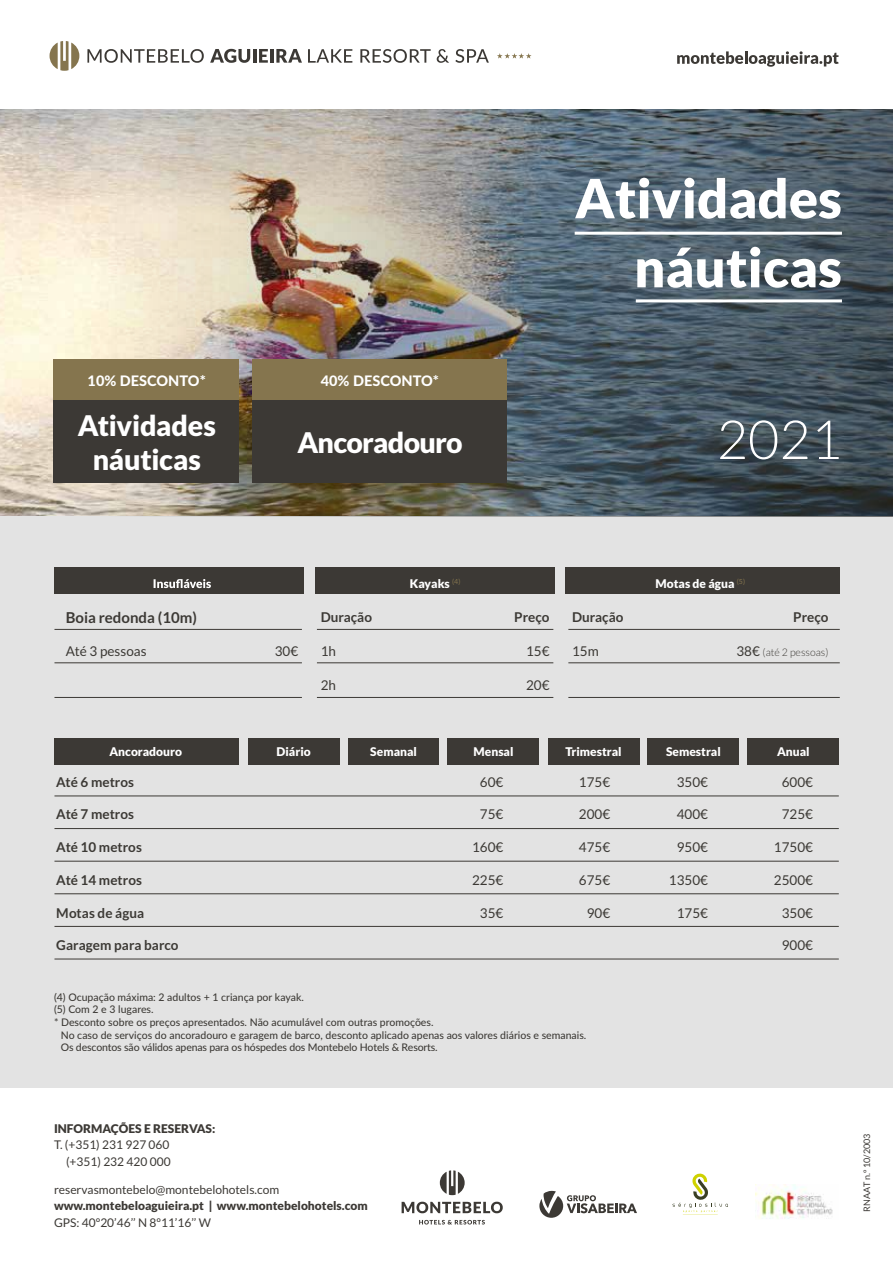
<style>
.page{position:relative;width:893px;height:1263px;background:#fff}
.page>*{position:absolute;margin:0;border:0;box-sizing:border-box;transform-origin:0 0}
.t1{font:900 54px/69px "Lato";color:#fff;text-align:right}
.t2{font:300 54px "Lato";color:#fff}
.t3{font:900 28.5px/33.8px "Lato";letter-spacing:-.015em;color:#fff;text-align:center}
.t4{font:700 15px "Lato";color:#3c3935}
.t5{font:800 14.55px "Lato";color:#fff}
.t6{font:13.5px "Lato";color:#3c3935}
.t7{font:700 13.5px "Lato";color:#3c3935}
.t8{font:12px/16.5px "Lato";color:#3c3935;text-align:right}
.t9{font:900 12px "Lato";color:#fff}
.t10{font:900 12px "Lato";color:#3c3935}
.t11{font:500 10.5px "Lato";color:#3c3935}
.t12{font:300 10.5px "Lato";color:#3c3935}
.t13{font:9px "Lato";color:#3c3935}
.t14{font:7.05px "Lato";color:#85754e}
.s1{font-weight:400;font-size:13.5px}
</style>
<div class="page">
<div style="left:0;top:516px;width:893px;height:571px;background:#e3e3e3"></div>
<img style="left:0;top:109px;width:893px;height:407px">
<div style="left:54px;top:567px;width:250px;height:27px;background:#3c3935"></div>
<div style="left:315px;top:567px;width:240px;height:27px;background:#3c3935"></div>
<div style="left:565px;top:567px;width:275px;height:27px;background:#3c3935"></div>
<div style="left:253px;top:399px;width:254px;height:84px;background:#3c3935"></div>
<div style="left:253px;top:359px;width:254px;height:40px;background:#85754e"></div>
<div style="left:54px;top:399px;width:185px;height:84px;background:#3c3935"></div>
<div style="left:54px;top:359px;width:185px;height:40px;background:#85754e"></div>
<hr style="left:575px;top:232px;width:267px;height:3px;background:#fff">
<hr style="left:636px;top:299px;width:206px;height:3px;background:#fff">
<hr style="left:568px;top:629px;width:272px;height:1px;background:#3c3935">
<hr style="left:317px;top:629px;width:236px;height:1px;background:#3c3935">
<hr style="left:54px;top:629px;width:248px;height:1px;background:#3c3935">
<hr style="left:568px;top:662px;width:272px;height:1px;background:#3c3935">
<hr style="left:317px;top:662px;width:236px;height:1px;background:#3c3935">
<hr style="left:54px;top:662px;width:248px;height:1px;background:#3c3935">
<hr style="left:568px;top:697px;width:272px;height:1px;background:#3c3935">
<hr style="left:317px;top:697px;width:236px;height:1px;background:#3c3935">
<hr style="left:54px;top:697px;width:248px;height:1px;background:#3c3935">
<hr style="left:54px;top:861px;width:785px;height:1px;background:#3c3935">
<hr style="left:54px;top:893px;width:785px;height:1px;background:#3c3935">
<hr style="left:54px;top:926px;width:785px;height:1px;background:#3c3935">
<hr style="left:54px;top:959px;width:785px;height:1px;background:#3c3935">
<hr style="left:54px;top:795px;width:785px;height:1px;background:#3c3935">
<hr style="left:54px;top:828px;width:785px;height:1px;background:#3c3935">
<div style="left:54px;top:738px;width:185px;height:27px;background:#3c3935"></div>
<div style="left:248px;top:738px;width:91px;height:27px;background:#3c3935"></div>
<div style="left:348px;top:738px;width:91px;height:27px;background:#3c3935"></div>
<div style="left:448px;top:738px;width:91px;height:27px;background:#3c3935"></div>
<div style="left:548px;top:738px;width:91px;height:27px;background:#3c3935"></div>
<div style="left:648px;top:738px;width:91px;height:27px;background:#3c3935"></div>
<div style="left:748px;top:738px;width:91px;height:27px;background:#3c3935"></div>
<svg style="left:154px;top:579px;width:57px;height:9px"></svg>
<svg style="left:677px;top:51px;width:162px;height:16px"></svg>
<svg style="left:210px;top:49px;width:40px;height:14px"></svg>
<svg style="left:276px;top:49px;width:26px;height:14px"></svg>
<svg style="left:87px;top:49px;width:117px;height:14px"></svg>
<svg style="left:437px;top:49px;width:12px;height:14px"></svg>
<svg style="left:455px;top:49px;width:34px;height:14px"></svg>
<svg style="left:50px;top:41px;width:29px;height:30px"></svg>
<hr style="left:253px;top:49px;width:3px;height:14px;background:#3c3935">
<svg style="left:259px;top:49px;width:9px;height:14px"></svg>
<hr style="left:270px;top:49px;width:3px;height:14px;background:#3c3935">
<svg style="left:308px;top:49px;width:44px;height:14px"></svg>
<svg style="left:360px;top:49px;width:71px;height:14px"></svg>
<svg style="left:497px;top:53px;width:35px;height:6px"></svg>
<svg style="left:402px;top:1202px;width:101px;height:11px"></svg>
<svg style="left:419px;top:1220px;width:66px;height:4px"></svg>
<svg style="left:440px;top:1170px;width:25px;height:25px"></svg>
<svg style="left:539px;top:1191px;width:98px;height:27px"></svg>
<img style="left:756px;top:1184px;width:77px;height:35px">
<svg style="left:672px;top:1173px;width:56px;height:42px"></svg>
<h3 class="t5" style="left:88px;top:370px;width:120px">10% DESCONTO*</h3>
<h2 class="t3" style="left:78px;top:408px;width:140px">Atividades náuticas</h2>
<h3 class="t5" style="left:321px;top:370px;width:120px">40% DESCONTO*</h3>
<h2 class="t3" style="left:297px;top:425px;width:167px">Ancoradouro</h2>
<h1 class="t1" style="left:575px;top:163px;width:268px">Atividades náuticas</h1>
<h1 class="t2" style="left:717px;top:411px;width:127px">2021</h1>
<p class="t14" style="left:452px;top:577px;width:10px">(4)</p>
<p class="t14" style="left:737px;top:577px;width:10px">(5)</p>
<p class="t9" style="left:410px;top:577px;width:42px">Kayaks</p>
<p class="t9" style="left:655px;top:577px;width:81px">Motas de água</p>
<h3 class="t4" style="left:66px;top:608px;width:133px">Boia redonda (10m)</h3>
<p class="t7" style="left:321px;top:609px;width:53px">Duração</p>
<p class="t7" style="left:514px;top:609px;width:37px">Preço</p>
<p class="t7" style="left:572px;top:609px;width:53px">Duração</p>
<p class="t7" style="left:793px;top:609px;width:37px">Preço</p>
<p class="t6" style="left:66px;top:644px;width:82px">Até 3 pessoas</p>
<p class="t6" style="left:275px;top:644px;width:25px">30€</p>
<p class="t6" style="left:321px;top:644px;width:17px">1h</p>
<p class="t6" style="left:526px;top:644px;width:25px">15€</p>
<p class="t6" style="left:572px;top:644px;width:28px">15m</p>
<p class="t12" style="left:736px;top:647px;width:94px"><span class="s1">38€</span> (até 2 pessoas)</p>
<p class="t6" style="left:321px;top:678px;width:17px">2h</p>
<p class="t6" style="left:526px;top:678px;width:25px">20€</p>
<p class="t9" style="left:109px;top:745px;width:74px">Ancoradouro</p>
<p class="t9" style="left:277px;top:745px;width:36px">Diário</p>
<p class="t9" style="left:370px;top:745px;width:48px">Semanal</p>
<p class="t9" style="left:474px;top:745px;width:41px">Mensal</p>
<p class="t9" style="left:565px;top:745px;width:58px">Trimestral</p>
<p class="t9" style="left:666px;top:745px;width:56px">Semestral</p>
<p class="t9" style="left:777px;top:745px;width:34px">Anual</p>
<p class="t7" style="left:56px;top:774px;width:79px">Até 6 metros</p>
<p class="t6" style="left:480px;top:774px;width:25px">60€</p>
<p class="t6" style="left:579px;top:774px;width:33px">175€</p>
<p class="t6" style="left:677px;top:774px;width:33px">350€</p>
<p class="t6" style="left:782px;top:774px;width:33px">600€</p>
<p class="t7" style="left:56px;top:807px;width:79px">Até 7 metros</p>
<p class="t6" style="left:480px;top:807px;width:25px">75€</p>
<p class="t6" style="left:579px;top:807px;width:33px">200€</p>
<p class="t6" style="left:677px;top:807px;width:33px">400€</p>
<p class="t6" style="left:782px;top:807px;width:33px">725€</p>
<p class="t7" style="left:56px;top:839px;width:87px">Até 10 metros</p>
<p class="t6" style="left:472px;top:840px;width:33px">160€</p>
<p class="t6" style="left:579px;top:840px;width:33px">475€</p>
<p class="t6" style="left:677px;top:840px;width:33px">950€</p>
<p class="t6" style="left:774px;top:840px;width:41px">1750€</p>
<p class="t7" style="left:56px;top:872px;width:87px">Até 14 metros</p>
<p class="t6" style="left:472px;top:872px;width:33px">225€</p>
<p class="t6" style="left:579px;top:872px;width:33px">675€</p>
<p class="t6" style="left:669px;top:872px;width:41px">1350€</p>
<p class="t6" style="left:774px;top:872px;width:41px">2500€</p>
<p class="t7" style="left:56px;top:905px;width:89px">Motas de água</p>
<p class="t6" style="left:480px;top:905px;width:25px">35€</p>
<p class="t6" style="left:587px;top:905px;width:25px">90€</p>
<p class="t6" style="left:677px;top:905px;width:33px">175€</p>
<p class="t6" style="left:782px;top:905px;width:33px">350€</p>
<p class="t7" style="left:56px;top:937px;width:124px">Garagem para barco</p>
<p class="t6" style="left:782px;top:938px;width:33px">900€</p>
<p class="t11" style="left:54px;top:989px;width:251px">(4) Ocupação máxima: 2 adultos + 1 criança por kayak.</p>
<p class="t11" style="left:54px;top:1002px;width:101px">(5) Com 2 e 3 lugares.</p>
<p class="t11" style="left:54px;top:1014px;width:381px">* Desconto sobre os preços apresentados. Não acumulável com outras promoções.</p>
<p class="t11" style="left:61px;top:1027px;width:527px">No caso de serviços do ancoradouro e garagem de barco, desconto aplicado apenas aos valores diários e semanais.</p>
<p class="t11" style="left:61px;top:1040px;width:378px">Os descontos são válidos apenas para os hóspedes dos Montebelo Hotels &amp; Resorts.</p>
<p class="t10" style="left:54px;top:1121px;width:163px">INFORMAÇÕES E RESERVAS:</p>
<p class="t8" style="left:54px;top:1136px;width:118px">T. (+351) 231 927 060 (+351) 232 420 000</p>
<p class="t8" style="left:54px;top:1181px;width:227px">reservasmontebelo@montebelohotels.com</p>
<p class="t10" style="left:54px;top:1199px;width:315px">www.montebeloaguieira.pt | www.montebelohotels.com</p>
<p class="t8" style="left:54px;top:1214px;width:159px">GPS: 40º20’46’’ N 8º11’16’’ W</p>
<p class="t13" style="left:862px;top:1212px;width:80px;rotate:-90deg">RNAAT n.º 10/2003</p>
</div>
